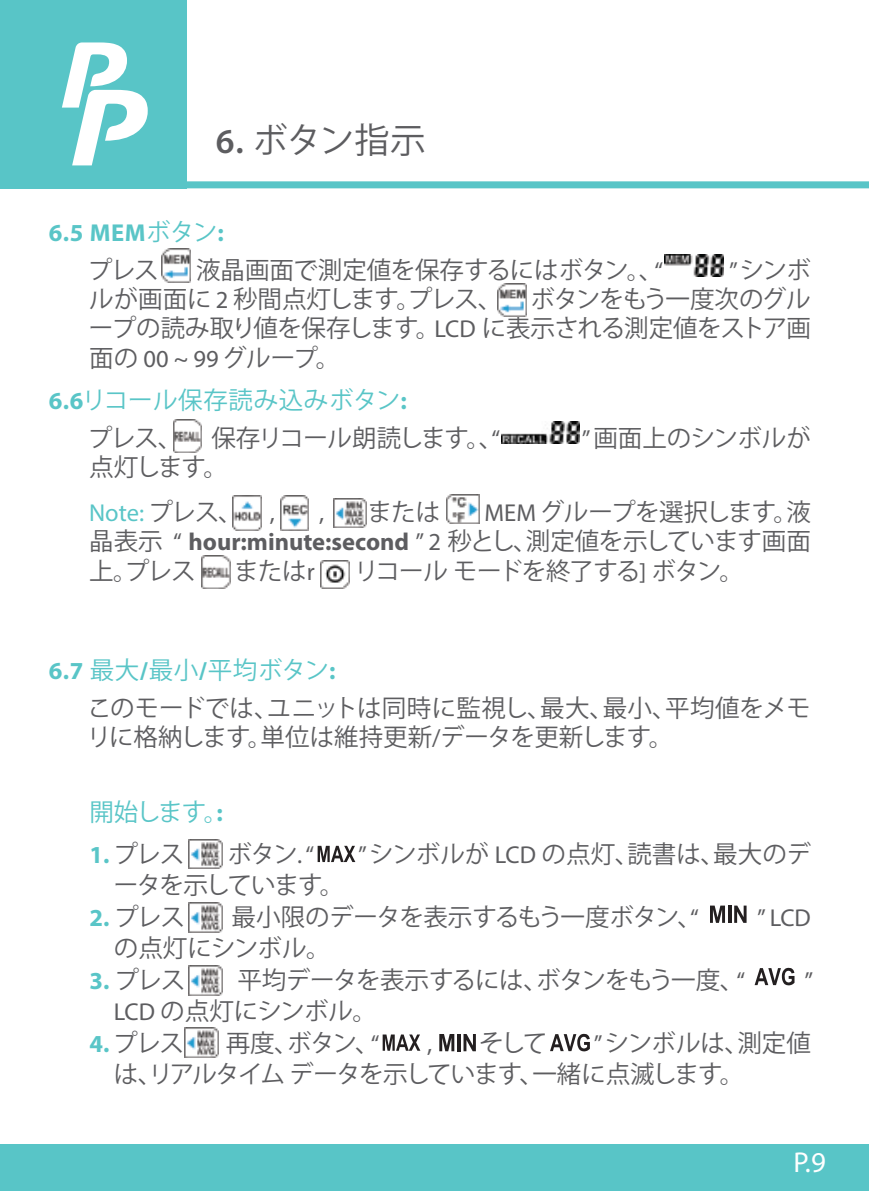
<style>
.page{position:relative;width:869px;height:1191px;background:#fff}
.page>*{position:absolute;margin:0;border:0;box-sizing:border-box;transform-origin:0 0}
.t1{font:35px "Koz Go Pr 6 N";letter-spacing:-.01em;color:#5d5d60}
.t2{font:28.7px "Myriad Pro";color:#fff}
.t3{font:24.5px/29.4px "Koz Go Pr 6 N";letter-spacing:-.03em;color:#5d5d60;text-align:justify}
.t4{font:24.5px "Koz Go Pr 6 N";color:#5d5d60}
.t5{font:24.5px/37.4px "Koz Go Pr 6 N";letter-spacing:.005em;color:#5d5d60}
.t6{font:24.5px/37.4px "Koz Go Pr 6 N";letter-spacing:.02em;color:#59c5c7}
.t7{font:700 24.5px "Myriad Pro";color:#59c5c7}
.t8{font:24.5px "Koz Go Pr 6 N";letter-spacing:-.05em;color:#5d5d60}
.t9{font:24.5px "Myriad Pro";color:#59c5c7}
.t10{font:24.5px "Myriad Pro";color:#5d5d60}
.t11{font:24.5px "Koz Go Pr 6 N";letter-spacing:-.005em;color:#59c5c7}
.s1{font-family:"Myriad Pro";font-weight:600}
.s2{font-family:"Koz Go Pr 6 N";font-weight:400}
.s3{font-family:"Myriad Pro"}
.s4{font-family:"Myriad Pro";font-weight:700}
.s5{color:#5d5d60}
.s6{font-family:"Koz Go Pr 6 N";color:#5d5d60}
.s7{font-family:"Myriad Pro";font-weight:700;color:#59c5c7}
.s8{color:#59c5c7}
</style>
<div class="page">
<img style="left:501px;top:421px;width:78px;height:22px">
<div style="left:0;top:0;width:187px;height:188px;background:#58c5c7"></div>
<svg style="left:62px;top:42px;width:86px;height:123px"></svg>
<div style="left:187px;top:181px;width:681px;height:7px;background:#58c5c7"></div>
<div style="left:0;top:1144px;width:868px;height:47px;background:#58c5c7"></div>
<img style="left:161px;top:249px;width:29px;height:33px">
<img style="left:664px;top:254px;width:59px;height:22px">
<img style="left:497px;top:283px;width:29px;height:34px">
<img style="left:173px;top:419px;width:29px;height:34px">
<img style="left:232px;top:495px;width:30px;height:35px">
<img style="left:280px;top:495px;width:28px;height:35px">
<img style="left:333px;top:498px;width:33px;height:29px">
<img style="left:446px;top:495px;width:33px;height:28px">
<img style="left:201px;top:555px;width:29px;height:33px">
<img style="left:320px;top:560px;width:29px;height:28px">
<img style="left:188px;top:839px;width:34px;height:29px">
<svg style="left:317px;top:846px;width:38px;height:16px"></svg>
<img style="left:188px;top:903px;width:34px;height:29px">
<svg style="left:734px;top:905px;width:12px;height:18px"></svg>
<svg style="left:710px;top:905px;width:14px;height:18px"></svg>
<svg style="left:728px;top:905px;width:3px;height:18px"></svg>
<img style="left:188px;top:965px;width:34px;height:30px">
<svg style="left:754px;top:967px;width:40px;height:18px"></svg>
<img style="left:184px;top:1028px;width:35px;height:29px">
<svg style="left:382px;top:1034px;width:38px;height:16px"></svg>
<svg style="left:463px;top:1034px;width:12px;height:17px"></svg>
<svg style="left:439px;top:1034px;width:15px;height:17px"></svg>
<hr style="left:457px;top:1034px;width:3px;height:17px;background:#231f20">
<svg style="left:550px;top:1033px;width:39px;height:18px"></svg>
<h1 class="t1" style="left:216px;top:120px;width:211px"><span class="s1">6.</span> ボタン指示</h1>
<p class="t7" style="left:49px;top:219px;width:176px">6.5 MEM<span class="s2">ボタン</span>:</p>
<p class="t3" style="left:88px;top:255px;width:72px">プレス</p>
<p class="t4" style="left:196px;top:256px;width:468px">液晶画面で測定値を保存するにはボタン。、<span class="s3">“</span></p>
<p class="t3" style="left:728px;top:255px;width:83px"><span class="s3">”</span> シンボ</p>
<p class="t4" style="left:89px;top:285px;width:414px">ルが画面に <span class="s3">2</span> 秒間点灯します。プレス、</p>
<p class="t3" style="left:89px;top:285px;width:723px;text-indent:441px">ボタンをもう一度次のグループの読み取り値を保存します。<span class="s3">LCD</span> に表示される測定値をストア画面の <span class="s3">00 ~ 99</span> グループ。</p>
<p class="t6" style="left:88px;top:382px;width:320px;text-indent:-39px"><span class="s4">6.6</span>リコール保存読み込みボタン<span class="s4">:</span><span class="s5">プレス、</span></p>
<p class="t3" style="left:211px;top:423px;width:293px">保存リコール朗読します。、<span class="s3">“</span></p>
<p class="t4" style="left:581px;top:424px;width:230px"><span class="s3">”</span> 画面上のシンボルが</p>
<p class="t3" style="left:89px;top:453px;width:140px">点灯します。</p>
<p class="t9" style="left:89px;top:497px;width:155px">Note: <span class="s6">プレス、</span></p>
<p class="t3" style="left:89px;top:498px;width:722px;text-indent:395px"><span class="s3">MEM</span> グループを選択します。液晶表示 <span class="s3">“</span> <span class="s4">hour:minute:second</span> <span class="s3">” 2</span> 秒とし、測定値を示しています画面上。プレス</p>
<p class="t3" style="left:367px;top:498px;width:74px">または</p>
<p class="t10" style="left:270px;top:497px;width:7px">,</p>
<p class="t10" style="left:319px;top:497px;width:7px">,</p>
<p class="t3" style="left:234px;top:556px;width:82px">または<span class="s3">r</span></p>
<p class="t3" style="left:354px;top:556px;width:391px">リコールモードを終了する<span class="s3">]</span> ボタン。</p>
<p class="t5" style="left:87px;top:652px;width:724px;text-indent:-39px"><span class="s7">6.7</span> <span class="s8">最大</span><span class="s7">/</span><span class="s8">最小</span><span class="s7">/</span><span class="s8">平均ボタン</span><span class="s7">:<br></span>このモードでは、ユニットは同時に監視し、最大、最小、平均値をメモ</p>
<p class="t3" style="left:87px;top:723px;width:587px">リに格納します。単位は維持更新<span class="s3">/</span>データを更新します。</p>
<p class="t11" style="left:89px;top:798px;width:140px">開始します。<span class="s4">:</span></p>
<p class="t3" style="left:89px;top:839px;width:96px"><span class="s7">1.</span> プレス</p>
<p class="t3" style="left:227px;top:839px;width:88px">ボタン<span class="s3">. “</span></p>
<p class="t4" style="left:358px;top:840px;width:454px"><span class="s3">”</span> シンボルが <span class="s3">LCD</span> の点灯、読書は、最大のデ</p>
<p class="t8" style="left:114px;top:871px;width:232px">ータを示しています。</p>
<p class="t3" style="left:89px;top:902px;width:97px"><span class="s7">2.</span> プレス</p>
<p class="t3" style="left:231px;top:902px;width:471px">最小限のデータを表示するもう一度ボタン、<span class="s3">“</span></p>
<p class="t10" style="left:757px;top:902px;width:55px">” LCD</p>
<p class="t4" style="left:114px;top:934px;width:218px">の点灯にシンボル。</p>
<p class="t3" style="left:89px;top:965px;width:97px"><span class="s7">3.</span> プレス</p>
<p class="t3" style="left:237px;top:965px;width:509px">平均データを表示するには、ボタンをもう一度、<span class="s3">“</span></p>
<p class="t10" style="left:804px;top:965px;width:10px">”</p>
<p class="t4" style="left:114px;top:997px;width:264px"><span class="s3">LCD</span> の点灯にシンボル。</p>
<p class="t3" style="left:89px;top:1028px;width:96px"><span class="s7">4.</span> プレス</p>
<p class="t3" style="left:226px;top:1028px;width:155px">再度、ボタン、<span class="s3">“</span></p>
<p class="t3" style="left:114px;top:1027px;width:698px;line-height:31.5px;text-indent:479px"><span class="s3">”</span> シンボルは、測定値は、リアルタイムデータを示しています、一緒に点滅します。</p>
<p class="t3" style="left:479px;top:1028px;width:69px">そして</p>
<p class="t10" style="left:427px;top:1028px;width:7px">,</p>
<p class="t2" style="left:793px;top:1145px;width:34px">P.9</p>
</div>
